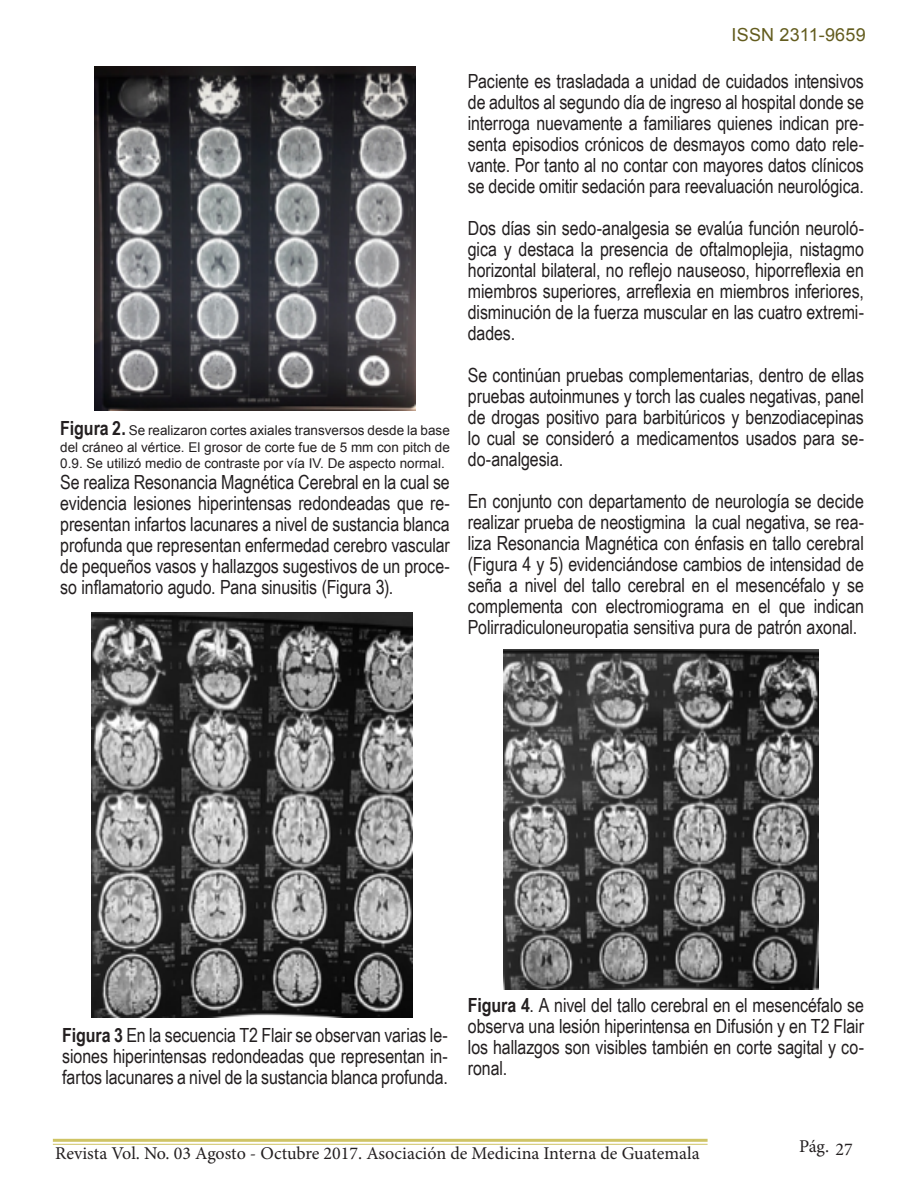
<style>
.page{position:relative;width:918px;height:1188px;background:#fff}
.page>*{position:absolute;margin:0;border:0;box-sizing:border-box;transform-origin:0 0}
.t1{font:19.5px/21px "Arial Narrow";letter-spacing:-.005em;color:#231f20;text-align:justify}
.t2{font:18px "Minion Pro";color:#231f20}
.t3{font:18px "Arial";letter-spacing:.01em;color:#635c1e}
.t4{font:13.5px/16.2px "Arial";color:#231f20;text-align:justify}
.s1{font-family:"Arial Narrow";font-weight:700;font-size:19.5px}
.s2{font-weight:700}
</style>
<div class="page">
<hr style="left:53px;top:1139px;width:655px;height:3px;background:#cfc465">
<hr style="left:53px;top:1144px;width:655px;height:1px;background:#cfc465">
<img style="left:95px;top:66px;width:320px;height:344px">
<img style="left:91px;top:613px;width:322px;height:405px">
<img style="left:503px;top:649px;width:315px;height:340px">
<p class="t4" style="left:60px;top:423px;width:391px"><span class="s1">Figura 2.</span> Se realizaron cortes axiales transversos desde la base del cráneo al vértice. El grosor de corte fue de 5 mm con pitch de 0.9. Se utilizó medio de contraste por vía IV. De aspecto normal.</p>
<p class="t1" style="left:60px;top:471px;width:391px">Se realiza Resonancia Magnética Cerebral en la cual se evidencia lesiones hiperintensas redondeadas que re&shy;presentan infartos lacunares a nivel de sustancia blanca profunda que representan enfermedad cerebro vascular de pequeños vasos y hallazgos sugestivos de un proce&shy;so inflamatorio agudo. Pana sinusitis (Figura 3).</p>
<p class="t3" style="left:732px;top:24px;width:136px">ISSN 2311-9659</p>
<p class="t1" style="left:468px;top:71px;width:398px">Paciente es trasladada a unidad de cuidados intensivos de adultos al segundo día de ingreso al hospital donde se interroga nuevamente a familiares quienes indican pre&shy;senta episodios crónicos de desmayos como dato rele&shy;vante. Por tanto al no contar con mayores datos clínicos se decide omitir sedación para reevaluación neurológica.</p>
<p class="t1" style="left:468px;top:218px;width:398px">Dos días sin sedo-analgesia se evalúa función neuroló&shy;gica y destaca la presencia de oftalmoplejia, nistagmo horizontal bilateral, no reflejo nauseoso, hiporreflexia en miembros superiores, arreflexia en miembros inferiores, disminución de la fuerza muscular en las cuatro extremi&shy;dades.</p>
<p class="t1" style="left:468px;top:365px;width:398px">Se continúan pruebas complementarias, dentro de ellas pruebas autoinmunes y torch las cuales negativas, panel de drogas positivo para barbitúricos y benzodiacepinas lo cual se consideró a medicamentos usados para se&shy;do-analgesia.</p>
<p class="t1" style="left:468px;top:491px;width:398px">En conjunto con departamento de neurología se decide realizar prueba de neostigmina la cual negativa, se rea&shy;liza Resonancia Magnética con énfasis en tallo cerebral (Figura 4 y 5) evidenciándose cambios de intensidad de seña a nivel del tallo cerebral en el mesencéfalo y se complementa con electromiograma en el que indican Polirradiculoneuropatia sensitiva pura de patrón axonal.</p>
<p class="t1" style="left:62px;top:1025px;width:387px"><span class="s2">Figura 3</span> En la secuencia T2 Flair se observan varias le&shy;siones hiperintensas redondeadas que representan in&shy;fartos lacunares a nivel de la sustancia blanca profunda.</p>
<p class="t1" style="left:468px;top:995px;width:398px"><span class="s2">Figura 4</span>. A nivel del tallo cerebral en el mesencéfalo se observa una lesión hiperintensa en Difusión y en T2 Flair los hallazgos son visibles también en corte sagital y co&shy;ronal.</p>
<p class="t2" style="left:55px;top:1142px;width:646px">Revista Vol. No. 03 Agosto - Octubre 2017. Asociación de Medicina Interna de Guatemala</p>
<p class="t2" style="left:799px;top:1134px;width:55px">Pág. 27</p>
</div>
